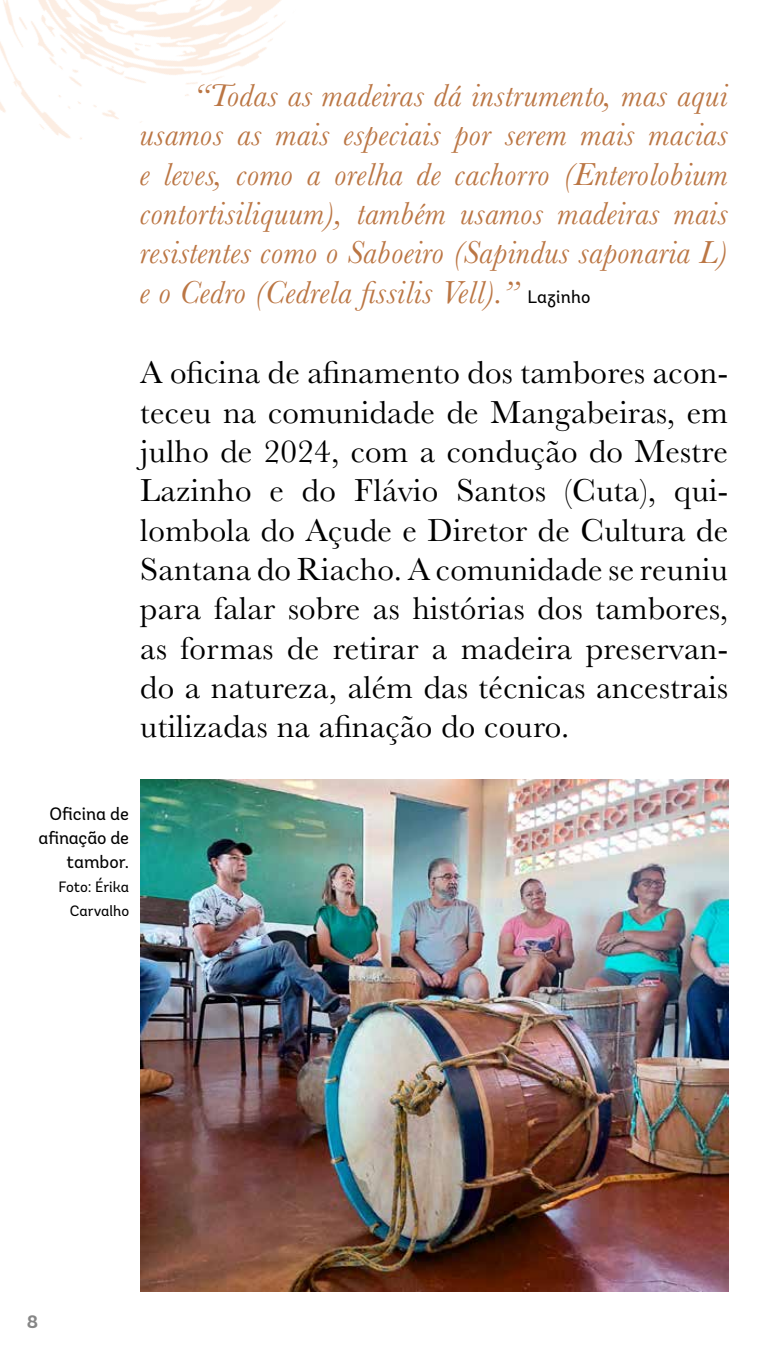
<style>
.page{position:relative;width:766px;height:1361px;background:#fff}
.page>*{position:absolute;margin:0;border:0;box-sizing:border-box;transform-origin:0 0}
.t1{font:33px/39.3px "Baskerville";letter-spacing:.01em;color:#000;text-align:justify}
.t2{font:italic 33px/39.3px "Baskerville";letter-spacing:.01em;color:#bb7644;text-align:justify}
.t3{font:18px/24px "Andes";color:#000;text-align:right}
.t4{font:700 18px "Andes";color:#878787}
.t5{font:15px/24px "Andes";color:#000;text-align:right}
.s1{font-family:"Andes";font-style:normal;font-size:18px;color:#000}
</style>
<div class="page">
<img style="left:0;top:0;width:285px;height:140px">
<img style="left:140px;top:779px;width:587px;height:512px">
<p class="t2" style="left:140px;top:76px;width:589px;text-indent:54px">“Todas as madeiras dá instrumento, mas aqui usamos as mais especiais por serem mais macias e leves, como a orelha de cachorro (Enterolobium contortisiliquum), também usamos madeiras mais resistentes como o Saboeiro (Sapindus saponaria L) e o Cedro (Cedrela fissilis Vell).” <span class="s1">Lazinho</span></p>
<p class="t1" style="left:140px;top:353px;width:589px">A oficina de afinamento dos tambores acon&shy;teceu na comunidade de Mangabeiras, em julho de 2024, com a condução do Mestre Lazinho e do Flávio Santos (Cuta), qui&shy;lombola do Açude e Diretor de Cultura de Santana do Riacho. A comunidade se reuniu para falar sobre as histórias dos tambores, as formas de retirar a madeira preservan&shy;do a natureza, além das técnicas ancestrais utilizadas na afinação do couro.</p>
<p class="t3" style="left:39px;top:802px;width:92px">Oficina de afinação de tambor.</p>
<p class="t5" style="left:58px;top:875px;width:72px">Foto: Érika<br>Carvalho</p>
<p class="t4" style="left:27px;top:1311px;width:13px">8</p>
</div>
